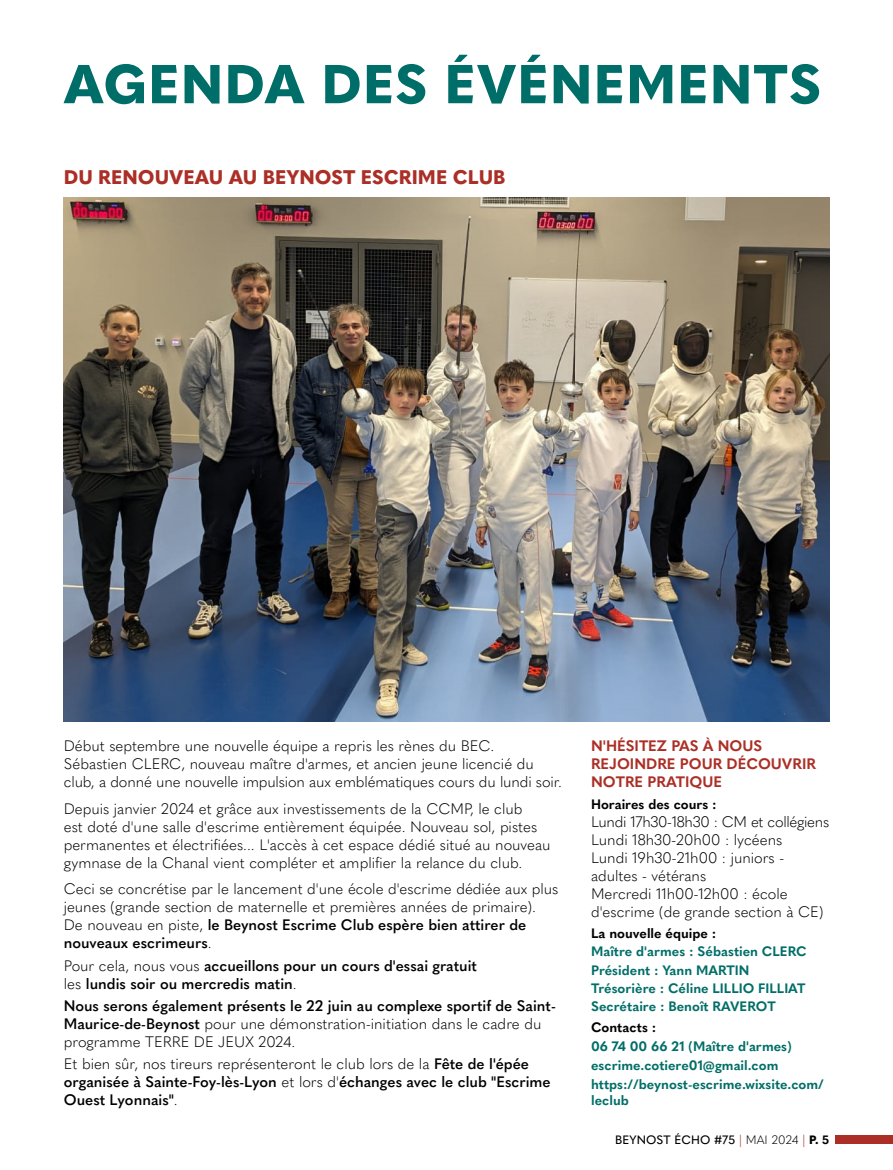
<style>
.page{position:relative;width:893px;height:1170px;background:#fff}
.page>*{position:absolute;margin:0;border:0;box-sizing:border-box;transform-origin:0 0}
.t1{font:800 54px "Quasimoda";letter-spacing:.02em;color:#006e68}
.t2{font:800 19.5px "Quasimoda";color:#ab2f26}
.t3{font:300 15px/18px "Quasimoda";color:#000}
.t4{font:600 15px/18px "Quasimoda";color:#000}
.t5{font:700 15px/18px "Quasimoda";color:#ab2f26}
.t6{font:700 13.5px/18.3px "Quasimoda";color:#006e68}
.t7{font:700 13.5px "Quasimoda";color:#000}
.t8{font:500 12px "Quasimoda";letter-spacing:.01em;color:#000}
.s1{font-weight:600}
.s2{font-weight:300}
.s3{font-weight:300;color:#ab2f26}
.s4{font-weight:800}
.s5{font-weight:700}
</style>
<div class="page">
<div style="left:835px;top:1135px;width:58px;height:8px;background:#ab2f26"></div>
<img style="left:64px;top:197px;width:765px;height:524px">
<h1 class="t1" style="left:64px;top:42px;width:759px">AGENDA DES ÉVÉNEMENTS</h1>
<h2 class="t2" style="left:64px;top:162px;width:443px">DU RENOUVEAU AU BEYNOST ESCRIME CLUB</h2>
<p class="t3" style="left:64px;top:736px;width:500px">Début septembre une nouvelle équipe a repris les rènes du BEC.<br>Sébastien CLERC, nouveau maître d'armes, et ancien jeune licencié du club, a donné une nouvelle impulsion aux emblématiques cours du lundi soir.</p>
<p class="t3" style="left:64px;top:798px;width:488px">Depuis janvier 2024 et grâce aux investissements de la CCMP, le club<br>est doté d'une salle d'escrime entièrement équipée. Nouveau sol, pistes permanentes et électrifiées... L'accès à cet espace dédié situé au nouveau gymnase de la Chanal vient compléter et amplifier la relance du club.</p>
<p class="t3" style="left:64px;top:879px;width:496px">Ceci se concrétise par le lancement d'une école d'escrime dédiée aux plus jeunes (grande section de maternelle et premières années de primaire).<br>De nouveau en piste, <span class="s1">le Beynost Escrime Club espère bien attirer de nouveaux escrimeurs</span>.</p>
<p class="t4" style="left:64px;top:955px;width:415px"><span class="s2">Pour cela, nous vous</span> accueillons pour un cours d'essai gratuit <span class="s2">les</span> lundis soir ou mercredis matin<span class="s2">.</span></p>
<p class="t4" style="left:64px;top:995px;width:494px">Nous serons également présents le 22 juin au complexe sportif de Saint-<br>Maurice-de-Beynost <span class="s2">pour une démonstration-initiation dans le cadre du programme TERRE DE JEUX 2024.</span></p>
<p class="t4" style="left:64px;top:1053px;width:488px"><span class="s2">Et bien sûr, nos tireurs représenteront le club lors de la</span> Fête de l'épée organisée à Sainte-Foy-lès-Lyon <span class="s2">et lors d'</span>échanges avec le club "Escrime<br>Ouest Lyonnais"<span class="s2">.</span></p>
<p class="t5" style="left:591px;top:736px;width:226px">N'HÉSITEZ PAS À NOUS<br>REJOINDRE POUR DÉCOUVRIR<br>NOTRE PRATIQUE</p>
<p class="t7" style="left:591px;top:794px;width:127px">Horaires des cours :</p>
<p class="t3" style="left:591px;top:812px;width:240px">Lundi 17h30-18h30 : CM et collégiens<br>Lundi 18h30-20h00 : lycéens<br>Lundi 19h30-21h00 : juniors - adultes - vétérans<br>Mercredi 11h00-12h00 : école d'escrime (de grande section à CE)</p>
<p class="t7" style="left:591px;top:922px;width:127px">La nouvelle équipe :</p>
<p class="t6" style="left:591px;top:941px;width:217px">Maître d'armes : Sébastien CLERC<br>Président : Yann MARTIN<br>Trésorière : Céline LILLIO FILLIAT<br>Secrétaire : Benoît RAVEROT</p>
<p class="t7" style="left:591px;top:1016px;width:67px">Contacts :</p>
<p class="t6" style="left:591px;top:1035px;width:234px;line-height:19.2px">06 74 00 66 21 (Maître d'armes) escrime.cotiere01@gmail.com https://beynost-escrime.wixsite.com/</p>
<p class="t6" style="left:591px;top:1090px;width:39px">leclub</p>
<p class="t8" style="left:615px;top:1130px;width:215px">BEYNOST ÉCHO #75 <span class="s3">|</span> <span class="s2">MAI 2024</span> <span class="s3">|</span> <span class="s4">P.</span> <span class="s5">5</span></p>
</div>
